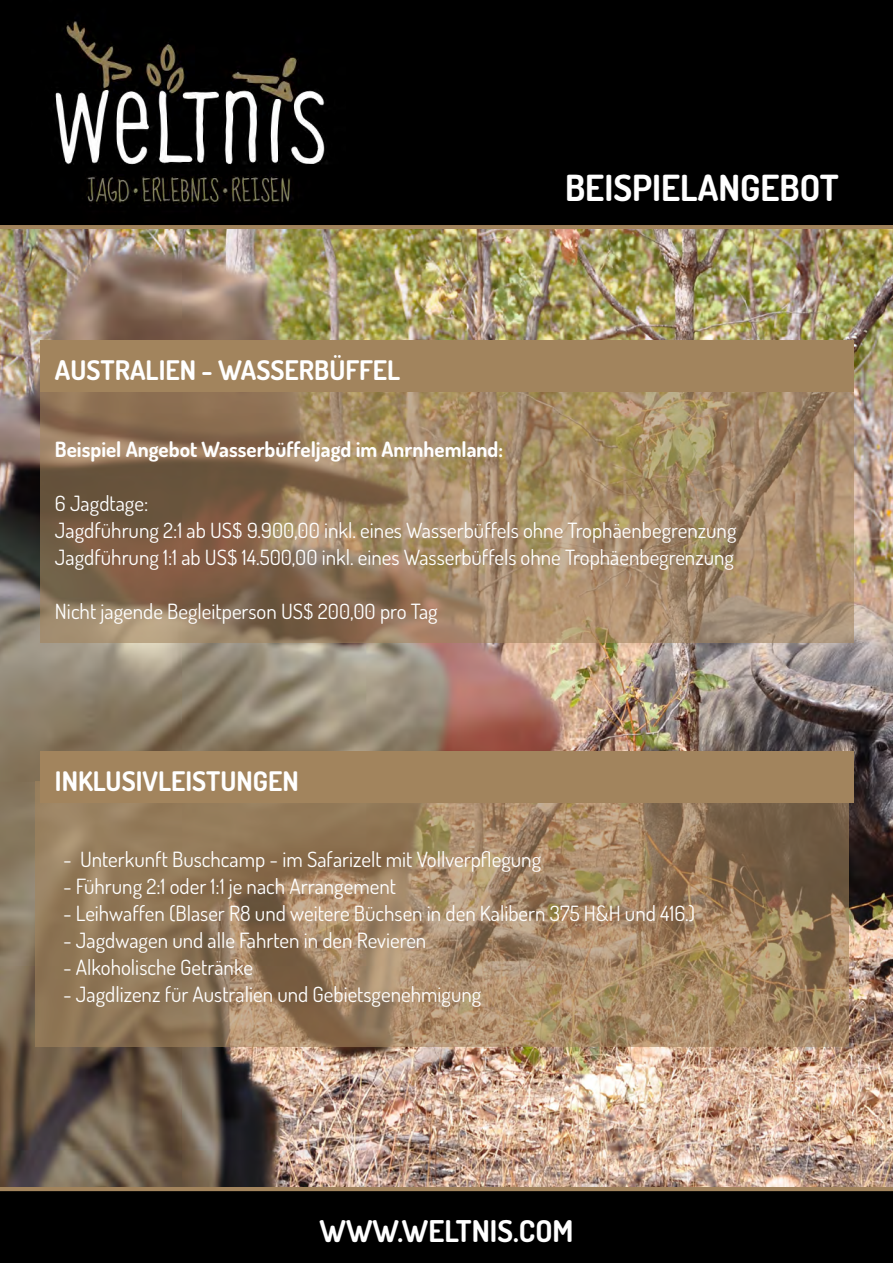
<style>
.page{position:relative;width:893px;height:1263px;background:#fff}
.page>*{position:absolute;margin:0;border:0;box-sizing:border-box;transform-origin:0 0}
.t1{font:700 36px "Dosis";color:#fff}
.t2{font:700 30px "Dosis";color:#fff}
.t3{font:700 27px "Dosis";color:#fff}
.t4{font:21px "Dosis";color:#fff}
.t5{font:700 21px "Dosis";color:#fff}
</style>
<div class="page">
<div style="left:0;top:1186px;width:893px;height:77px;background:#000"></div>
<div style="left:0;top:0;width:893px;height:225px;background:#000"></div>
<hr style="left:0;top:1187px;width:893px;height:4px;background:#a2845d">
<div style="left:0;top:225px;width:893px;height:5px;background:#a2845d"></div>
<img style="left:55px;top:21px;width:272px;height:186px">
<img style="left:0;top:230px;width:893px;height:957px">
<svg style="left:35px;top:782px;width:813px;height:265px"></svg>
<div style="left:40px;top:752px;width:813px;height:51px;background:#a2845d"></div>
<svg style="left:40px;top:392px;width:813px;height:250px"></svg>
<div style="left:40px;top:341px;width:813px;height:51px;background:#a2845d"></div>
<p class="t3" style="left:55px;top:353px;width:347px">AUSTRALIEN - WASSERBÜFFEL</p>
<p class="t1" style="left:565px;top:165px;width:275px">BEISPIELANGEBOT</p>
<p class="t5" style="left:55px;top:435px;width:450px">Beispiel Angebot Wasserbüffeljagd im Anrnhemland:</p>
<p class="t4" style="left:55px;top:489px;width:95px">6 Jagdtage:</p>
<p class="t4" style="left:55px;top:516px;width:683px">Jagdführung 2:1 ab US$ 9.900,00 inkl. eines Wasserbüffels ohne Trophäenbegrenzung</p>
<p class="t4" style="left:55px;top:543px;width:681px">Jagdführung 1:1 ab US$ 14.500,00 inkl. eines Wasserbüffels ohne Trophäenbegrenzung</p>
<p class="t4" style="left:55px;top:597px;width:384px">Nicht jagende Begleitperson US$ 200,00 pro Tag</p>
<p class="t3" style="left:55px;top:764px;width:245px">INKLUSIVLEISTUNGEN</p>
<p class="t4" style="left:63px;top:846px;width:480px">- Unterkunft Buschcamp - im Safarizelt mit Vollverpflegung</p>
<p class="t4" style="left:63px;top:873px;width:334px">- Führung 2:1 oder 1:1 je nach Arrangement</p>
<p class="t4" style="left:63px;top:900px;width:633px">- Leihwaffen (Blaser R8 und weitere Büchsen in den Kalibern 375 H&amp;H und 416.)</p>
<p class="t4" style="left:63px;top:927px;width:365px">- Jagdwagen und alle Fahrten in den Revieren</p>
<p class="t4" style="left:63px;top:954px;width:191px">- Alkoholische Getränke</p>
<p class="t4" style="left:63px;top:981px;width:420px">- Jagdlizenz für Australien und Gebietsgenehmigung</p>
<p class="t2" style="left:319px;top:1212px;width:255px">WWW.WELTNIS.COM</p>
</div>
